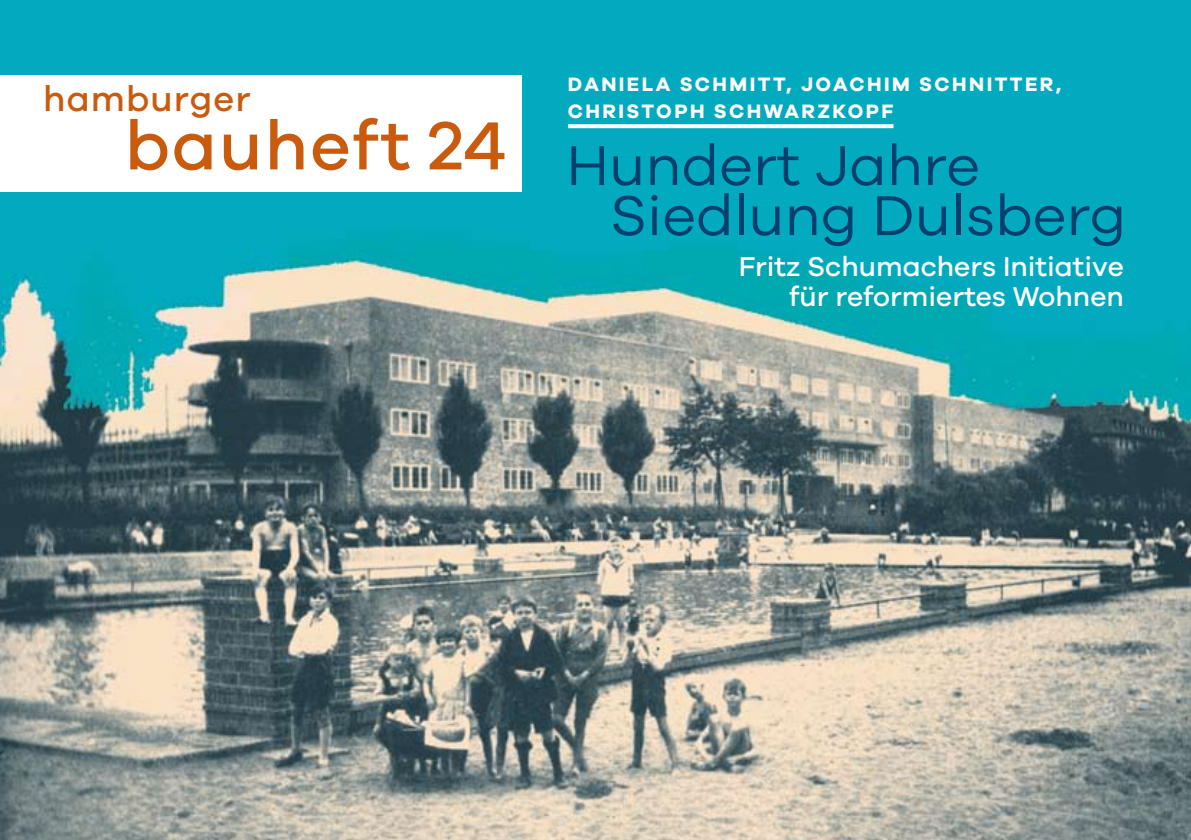
<style>
.page{position:relative;width:1191px;height:840px;background:#fff}
.page>*{position:absolute;margin:0;border:0;box-sizing:border-box;transform-origin:0 0}
.t1{font:500 70px "Galano Grotesque";letter-spacing:.03em;color:#ca5a0e}
.t2{font:58px/50px "Galano Grotesque";color:#00406e}
.t3{font:500 36px "Galano Grotesque";letter-spacing:.03em;color:#ca5a0e}
.t4{font:500 28px/30px "Galano Grotesque";color:#fff;text-align:right}
.t5{font:700 20px/27.2px "Galano Grotesque";letter-spacing:.12em;color:#fff}
</style>
<div class="page">
<img style="left:0;top:0;width:1191px;height:839px">
<div style="left:0;top:75px;width:522px;height:116px;background:#fff"></div>
<svg style="left:568px;top:124px;width:325px;height:4px"></svg>
<h3 class="t3" style="left:43px;top:77px;width:209px">hamburger</h3>
<h1 class="t1" style="left:125px;top:104px;width:383px">bauheft 24</h1>
<p class="t5" style="left:568px;top:70px;width:495px">DANIELA SCHMITT, JOACHIM SCHNITTER,<br>CHRISTOPH SCHWARZKOPF</p>
<h2 class="t2" style="left:610px;top:139px;width:517px;text-indent:-44px">Hundert Jahre<br>Siedlung Dulsberg</h2>
<h3 class="t4" style="left:738px;top:250px;width:386px">Fritz Schumachers Initiative für reformiertes Wohnen</h3>
</div>
